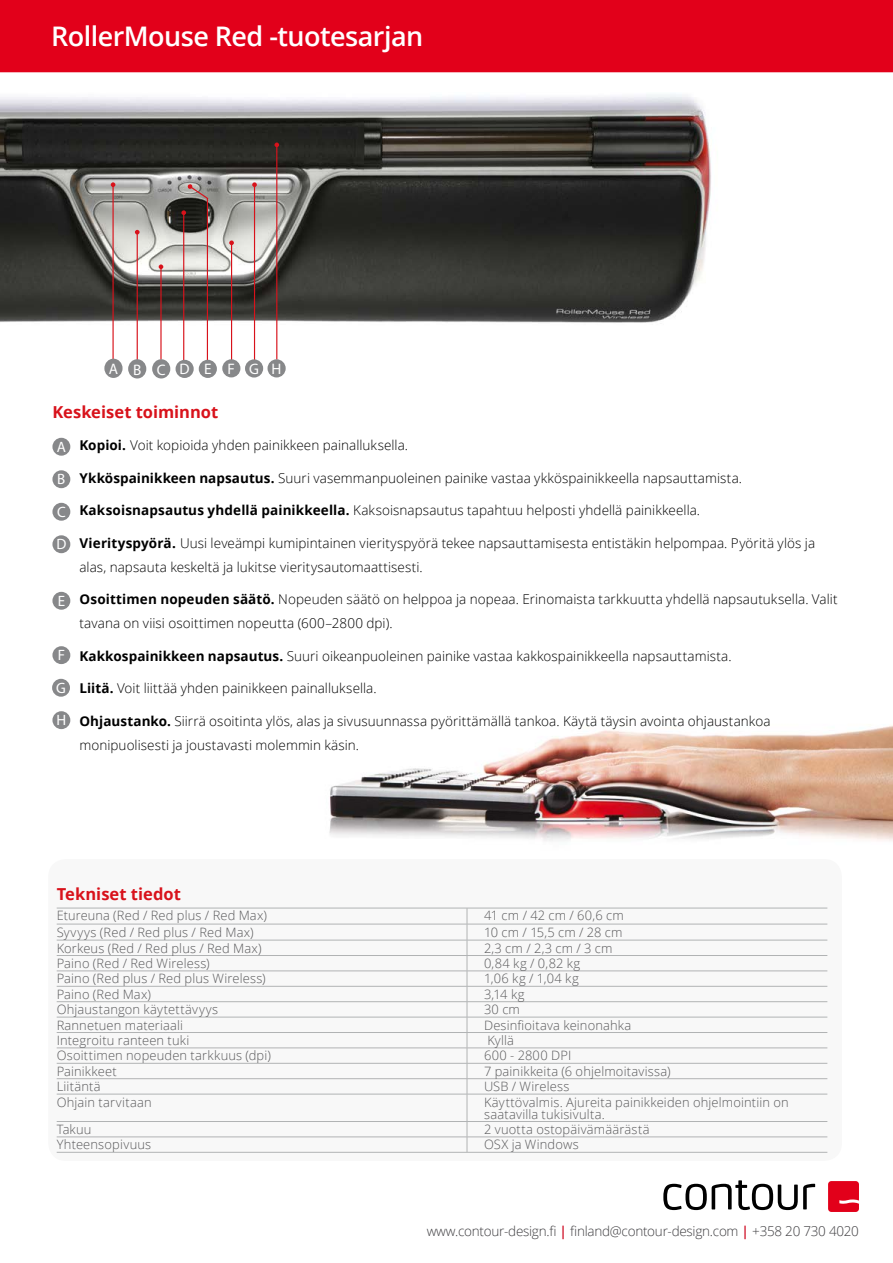
<style>
.page{position:relative;width:893px;height:1263px;background:#fff}
.page>*{position:absolute;margin:0;border:0;box-sizing:border-box;transform-origin:0 0}
.t1{font:600 27px "Open Sans";letter-spacing:-.02em;color:#fff}
.t2{font:700 16.5px "Open Sans";color:#d8121b}
.t3{font:15.15px "Myriad Pro";letter-spacing:.935em;color:#fff}
.t4{font:15px "Myriad Pro";color:#fff}
.t5{font:300 13.5px/24px "Open Sans";letter-spacing:.005em;color:#000}
.t6{font:300 13.5px "Open Sans";letter-spacing:-.02em;color:#3e3d40}
.t7{font:300 12.9px/12px "Open Sans";letter-spacing:.01em;color:#58585a}
.s1{font-family:"Myriad Pro";font-weight:400;font-size:15px;color:#fff}
.s2{font-weight:700}
.s3{font-weight:600;color:#cd071e}
</style>
<div class="page">
<div style="left:0;top:0;width:893px;height:72px;background:#e2001a"></div>
<svg style="left:663px;top:1180px;width:152px;height:30px"></svg>
<svg style="left:828px;top:1181px;width:31px;height:31px"></svg>
<img style="left:329px;top:725px;width:564px;height:116px">
<img style="left:0;top:94px;width:711px;height:260px">
<hr style="left:137px;top:232px;width:1px;height:136px;background:#d8121b">
<svg style="left:135px;top:230px;width:5px;height:4px"></svg>
<svg style="left:187px;top:184px;width:23px;height:16px"></svg>
<hr style="left:160px;top:267px;width:2px;height:93px;background:#d8121b">
<svg style="left:159px;top:264px;width:4px;height:5px"></svg>
<hr style="left:183px;top:213px;width:1px;height:155px;background:#d8121b">
<svg style="left:181px;top:210px;width:5px;height:5px"></svg>
<hr style="left:254px;top:185px;width:1px;height:183px;background:#d8121b">
<svg style="left:252px;top:182px;width:5px;height:5px"></svg>
<hr style="left:207px;top:198px;width:1px;height:169px;background:#d8121b">
<hr style="left:276px;top:145px;width:1px;height:215px;background:#d8121b">
<svg style="left:274px;top:143px;width:5px;height:4px"></svg>
<hr style="left:112px;top:185px;width:2px;height:175px;background:#d8121b">
<svg style="left:111px;top:182px;width:4px;height:5px"></svg>
<hr style="left:231px;top:243px;width:1px;height:125px;background:#d8121b">
<svg style="left:229px;top:240px;width:5px;height:5px"></svg>
<div style="left:104px;top:359px;width:19px;height:19px;background:#87888a;border-radius:50%"></div>
<div style="left:199px;top:360px;width:18px;height:18px;background:#87888a;border-radius:50%"></div>
<div style="left:176px;top:360px;width:18px;height:18px;background:#87888a;border-radius:50%"></div>
<div style="left:245px;top:359px;width:18px;height:18px;background:#87888a;border-radius:50%"></div>
<div style="left:222px;top:359px;width:18px;height:18px;background:#87888a;border-radius:50%"></div>
<div style="left:128px;top:359px;width:18px;height:19px;background:#87888a;border-radius:50%"></div>
<div style="left:152px;top:359px;width:18px;height:19px;background:#87888a;border-radius:50%"></div>
<div style="left:268px;top:359px;width:18px;height:18px;background:#87888a;border-radius:50%"></div>
<div style="left:48px;top:859px;width:794px;height:302px;background:#f8f8f8;border-radius:18px"></div>
<svg style="left:57px;top:907px;width:770px;height:245px"></svg>
<hr style="left:57px;top:908px;width:410px;height:1px;background:#b1b3b4">
<hr style="left:467px;top:908px;width:360px;height:1px;background:#b1b3b4">
<hr style="left:57px;top:924px;width:410px;height:1px;background:#b1b3b4">
<hr style="left:467px;top:924px;width:360px;height:1px;background:#b1b3b4">
<hr style="left:57px;top:940px;width:410px;height:1px;background:#b1b3b4">
<hr style="left:467px;top:940px;width:360px;height:1px;background:#b1b3b4">
<hr style="left:57px;top:955px;width:410px;height:1px;background:#b1b3b4">
<hr style="left:467px;top:955px;width:360px;height:1px;background:#b1b3b4">
<hr style="left:57px;top:971px;width:410px;height:1px;background:#b1b3b4">
<hr style="left:467px;top:971px;width:360px;height:1px;background:#b1b3b4">
<hr style="left:57px;top:986px;width:410px;height:1px;background:#b1b3b4">
<hr style="left:467px;top:986px;width:360px;height:1px;background:#b1b3b4">
<hr style="left:57px;top:1001px;width:410px;height:1px;background:#b1b3b4">
<hr style="left:467px;top:1001px;width:360px;height:1px;background:#b1b3b4">
<hr style="left:57px;top:1017px;width:410px;height:1px;background:#b1b3b4">
<hr style="left:467px;top:1017px;width:360px;height:1px;background:#b1b3b4">
<hr style="left:57px;top:1032px;width:410px;height:1px;background:#b1b3b4">
<hr style="left:467px;top:1032px;width:360px;height:1px;background:#b1b3b4">
<hr style="left:57px;top:1048px;width:410px;height:1px;background:#b1b3b4">
<hr style="left:467px;top:1048px;width:360px;height:1px;background:#b1b3b4">
<hr style="left:57px;top:1063px;width:410px;height:1px;background:#b1b3b4">
<hr style="left:467px;top:1063px;width:360px;height:1px;background:#b1b3b4">
<hr style="left:57px;top:1078px;width:410px;height:1px;background:#b1b3b4">
<hr style="left:467px;top:1078px;width:360px;height:1px;background:#b1b3b4">
<hr style="left:57px;top:1094px;width:410px;height:1px;background:#b1b3b4">
<hr style="left:467px;top:1094px;width:360px;height:1px;background:#b1b3b4">
<hr style="left:57px;top:1121px;width:410px;height:1px;background:#b1b3b4">
<hr style="left:467px;top:1121px;width:360px;height:1px;background:#b1b3b4">
<hr style="left:57px;top:1137px;width:410px;height:1px;background:#b1b3b4">
<hr style="left:467px;top:1137px;width:360px;height:1px;background:#b1b3b4">
<hr style="left:57px;top:1152px;width:410px;height:1px;background:#b1b3b4">
<hr style="left:467px;top:1152px;width:360px;height:1px;background:#b1b3b4">
<svg style="left:467px;top:908px;width:1px;height:244px"></svg>
<div style="left:52px;top:438px;width:18px;height:18px;background:#87888a;border-radius:50%"></div>
<div style="left:52px;top:470px;width:18px;height:18px;background:#87888a;border-radius:50%"></div>
<div style="left:52px;top:503px;width:18px;height:18px;background:#87888a;border-radius:50%"></div>
<div style="left:52px;top:535px;width:18px;height:18px;background:#87888a;border-radius:50%"></div>
<div style="left:52px;top:592px;width:18px;height:18px;background:#87888a;border-radius:50%"></div>
<div style="left:52px;top:646px;width:18px;height:18px;background:#87888a;border-radius:50%"></div>
<div style="left:52px;top:711px;width:18px;height:18px;background:#87888a;border-radius:50%"></div>
<div style="left:52px;top:679px;width:18px;height:18px;background:#87888a;border-radius:50%"></div>
<h1 class="t1" style="left:51px;top:18px;width:374px">RollerMouse Red -tuotesarjan</h1>
<p class="t3" style="left:109px;top:360px;width:174px">ABCDE FGH</p>
<p class="t2" style="left:52px;top:400px;width:167px">Keskeiset toiminnot</p>
<p class="t5" style="left:57px;top:433px;width:353px"><span class="s1">A</span> <span class="s2">Kopioi.</span> Voit kopioida yhden painikkeen painalluksella.</p>
<p class="t5" style="left:57px;top:465px;width:686px"><span class="s1">B</span> <span class="s2">Ykköspainikkeen napsautus.</span> Suuri vasemmanpuoleinen painike vastaa ykköspainikkeella napsauttamista.</p>
<p class="t5" style="left:57px;top:498px;width:645px"><span class="s1">C</span> <span class="s2">Kaksoisnapsautus yhdellä painikkeella.</span> Kaksoisnapsautus tapahtuu helposti yhdellä painikkeella.</p>
<p class="t5" style="left:79px;top:530px;width:737px;text-indent:-23px"><span class="s1">D</span> <span class="s2">Vierityspyörä.</span> Uusi leveämpi kumipintainen vierityspyörä tekee napsauttamisesta entistäkin helpompaa. Pyöritä ylös ja alas, napsauta keskeltä ja lukitse vieritysautomaattisesti.</p>
<p class="t5" style="left:79px;top:587px;width:760px;text-indent:-22px"><span class="s1">E</span> <span class="s2">Osoittimen nopeuden säätö.</span> Nopeuden säätö on helppoa ja nopeaa. Erinomaista tarkkuutta yhdellä napsautuksella. Valit tavana on viisi osoittimen nopeutta (600–2800 dpi).</p>
<p class="t5" style="left:58px;top:643px;width:675px"><span class="s1">F</span> <span class="s2">Kakkospainikkeen napsautus.</span> Suuri oikeanpuoleinen painike vastaa kakkospainikkeella napsauttamista.</p>
<p class="t5" style="left:79px;top:676px;width:299px"><span class="s2">Liitä.</span> Voit liittää yhden painikkeen painalluksella.</p>
<p class="t5" style="left:79px;top:708px;width:693px;text-indent:-23px"><span class="s1">H</span> <span class="s2">Ohjaustanko.</span> Siirrä osoitinta ylös, alas ja sivusuunnassa pyörittämällä tankoa. Käytä täysin avointa ohjaustankoa monipuolisesti ja joustavasti molemmin käsin.</p>
<p class="t4" style="left:56px;top:678px;width:11px">G</p>
<p class="t2" style="left:57px;top:882px;width:126px">Tekniset tiedot</p>
<p class="t7" style="left:57px;top:909px;width:212px">Etureuna (Red / Red plus / Red Max)</p>
<p class="t7" style="left:484px;top:909px;width:141px">41 cm / 42 cm / 60,6 cm</p>
<p class="t7" style="left:57px;top:925px;width:199px">Syvyys (Red / Red plus / Red Max)</p>
<p class="t7" style="left:484px;top:925px;width:140px">10 cm / 15,5 cm / 28 cm</p>
<p class="t7" style="left:57px;top:941px;width:206px">Korkeus (Red / Red plus / Red Max)</p>
<p class="t7" style="left:484px;top:941px;width:130px">2,3 cm / 2,3 cm / 3 cm</p>
<p class="t7" style="left:57px;top:957px;width:154px">Paino (Red / Red Wireless)</p>
<p class="t7" style="left:484px;top:957px;width:98px">0,84 kg / 0,82 kg</p>
<p class="t7" style="left:57px;top:972px;width:210px">Paino (Red plus / Red plus Wireless)</p>
<p class="t7" style="left:484px;top:972px;width:96px">1,06 kg / 1,04 kg</p>
<p class="t7" style="left:57px;top:988px;width:96px">Paino (Red Max)</p>
<p class="t7" style="left:484px;top:988px;width:42px">3,14 kg</p>
<p class="t7" style="left:57px;top:1003px;width:163px">Ohjaustangon käytettävyys</p>
<p class="t7" style="left:484px;top:1003px;width:38px">30 cm</p>
<p class="t7" style="left:57px;top:1018px;width:128px">Rannetuen materiaali</p>
<p class="t7" style="left:484px;top:1018px;width:149px">Desinfioitava keinonahka</p>
<p class="t7" style="left:57px;top:1034px;width:134px">Integroitu ranteen tuki</p>
<p class="t7" style="left:487px;top:1034px;width:28px">Kyllä</p>
<p class="t7" style="left:57px;top:1049px;width:216px">Osoittimen nopeuden tarkkuus (dpi)</p>
<p class="t7" style="left:484px;top:1049px;width:89px">600 - 2800 DPI</p>
<p class="t7" style="left:57px;top:1065px;width:62px">Painikkeet</p>
<p class="t7" style="left:484px;top:1065px;width:188px">7 painikkeita (6 ohjelmoitavissa)</p>
<p class="t7" style="left:57px;top:1080px;width:46px">Liitäntä</p>
<p class="t7" style="left:484px;top:1080px;width:87px">USB / Wireless</p>
<p class="t7" style="left:57px;top:1095px;width:97px">Ohjain tarvitaan</p>
<p class="t7" style="left:484px;top:1095px;width:306px">Käyttövalmis. Ajureita painikkeiden ohjelmointiin on saatavilla tukisivulta.</p>
<p class="t7" style="left:57px;top:1123px;width:36px">Takuu</p>
<p class="t7" style="left:484px;top:1123px;width:167px">2 vuotta ostopäivämäärästä</p>
<p class="t7" style="left:57px;top:1138px;width:96px">Yhteensopivuus</p>
<p class="t7" style="left:484px;top:1138px;width:96px">OSX ja Windows</p>
<p class="t6" style="left:427px;top:1222px;width:434px">www.contour-design.fi <span class="s3">|</span> finland@contour-design.com <span class="s3">|</span> +358 20 730 4020</p>
</div>
